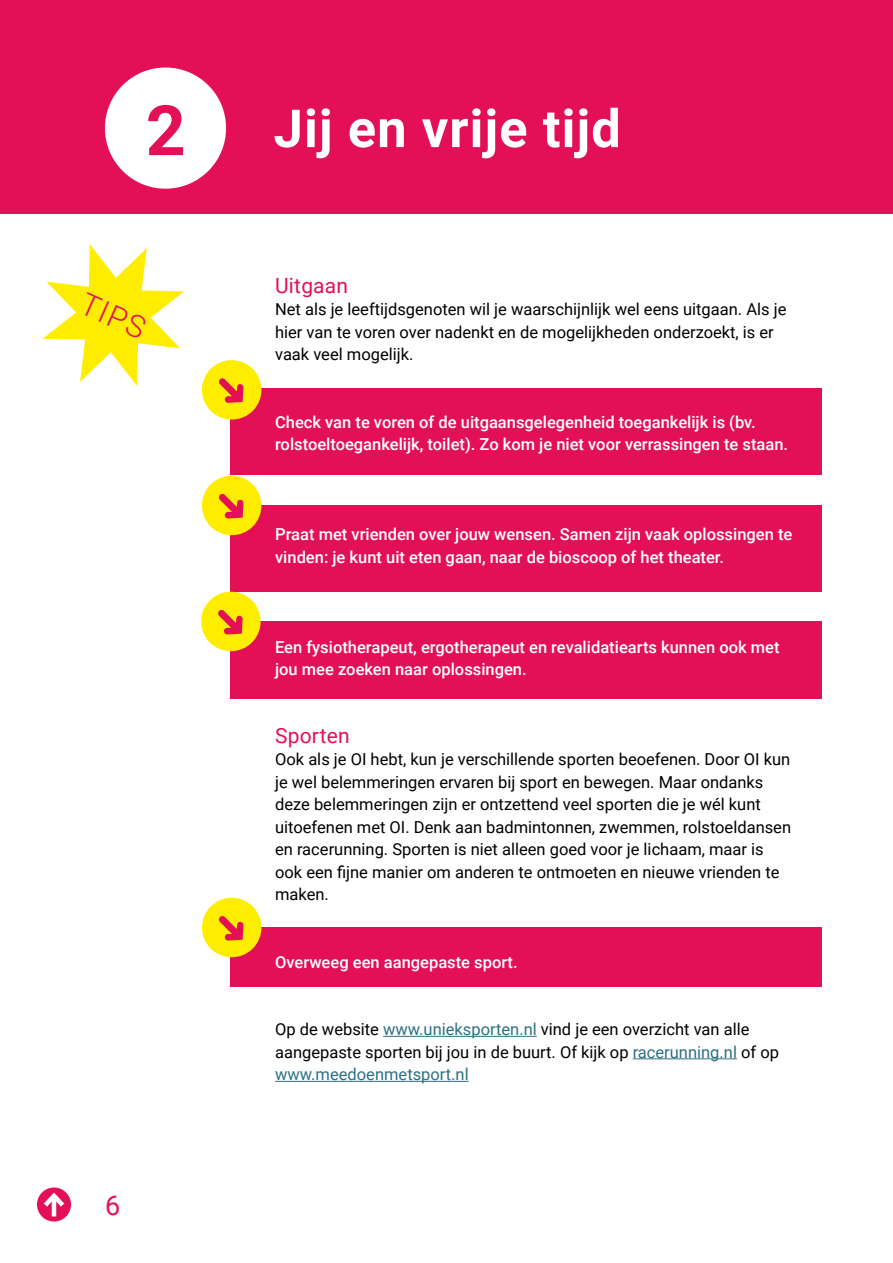
<style>
.page{position:relative;width:893px;height:1263px;background:#fff}
.page>*{position:absolute;margin:0;border:0;box-sizing:border-box;transform-origin:0 0}
.t1{font:700 69.6px "Roboto";color:#e31058}
.t2{font:700 52.5px "Roboto";letter-spacing:.02em;color:#fff}
.t3{font:300 30.75px "Roboto";color:#e31058}
.t4{font:27px "Roboto";color:#e31058}
.t5{font:21px "Roboto";letter-spacing:.01em;color:#e31058}
.t6{font:16.5px/22.5px "Roboto";color:#000}
.t7{font:500 16.5px/22.5px "Roboto";color:#fff}
.s1{color:#2e6f83}
</style>
<div class="page">
<div style="left:37px;top:1187px;width:34px;height:34px;background:#e31058;border-radius:50%"></div>
<hr style="left:52px;top:1196px;width:4px;height:20px;background:#fff">
<svg style="left:39px;top:1189px;width:30px;height:22px"></svg>
<div style="left:231px;top:927px;width:591px;height:60px;background:#e31058"></div>
<div style="left:231px;top:621px;width:591px;height:78px;background:#e31058"></div>
<div style="left:231px;top:505px;width:591px;height:87px;background:#e31058"></div>
<div style="left:231px;top:389px;width:591px;height:86px;background:#e31058"></div>
<div style="left:0;top:0;width:893px;height:213px;background:#e31058"></div>
<hr style="left:383px;top:1036px;width:154px;height:1px;background:#2e6f83">
<hr style="left:633px;top:1058px;width:104px;height:1px;background:#2e6f83">
<hr style="left:275px;top:1081px;width:194px;height:1px;background:#2e6f83">
<div style="left:105px;top:68px;width:121px;height:121px;background:#fff;border-radius:50%"></div>
<svg style="left:202px;top:360px;width:62px;height:62px"></svg>
<svg style="left:202px;top:473px;width:60px;height:65px"></svg>
<svg style="left:201px;top:589px;width:60px;height:65px"></svg>
<svg style="left:202px;top:897px;width:60px;height:63px"></svg>
<svg style="left:43px;top:244px;width:141px;height:142px"></svg>
<h1 class="t1" style="left:146px;top:82px;width:41px">2</h1>
<h2 class="t2" style="left:274px;top:92px;width:349px">Jij en vrije tijd</h2>
<h3 class="t3" style="left:91px;top:282px;width:69px;rotate:24deg">TIPS</h3>
<h3 class="t4" style="left:105px;top:1186px;width:17px">6</h3>
<p class="t5" style="left:275px;top:270px;width:75px">Uitgaan</p>
<p class="t6" style="left:275px;top:297px;width:513px">Net als je leeftijdsgenoten wil je waarschijnlijk wel eens uitgaan. Als je hier van te voren over nadenkt en de mogelijkheden onderzoekt, is er vaak veel mogelijk.</p>
<p class="t7" style="left:275px;top:410px;width:515px">Check van te voren of de uitgaansgelegenheid toegankelijk is (bv. rolstoeltoegankelijk, toilet). Zo kom je niet voor verrassingen te staan.</p>
<p class="t7" style="left:275px;top:522px;width:519px">Praat met vrienden over jouw wensen. Samen zijn vaak oplossingen te vinden: je kunt uit eten gaan, naar de bioscoop of het theater.</p>
<p class="t7" style="left:275px;top:635px;width:506px">Een fysiotherapeut, ergotherapeut en revalidatiearts kunnen ook met jou mee zoeken naar oplossingen.</p>
<p class="t5" style="left:275px;top:720px;width:76px">Sporten</p>
<p class="t6" style="left:275px;top:747px;width:518px">Ook als je OI hebt, kun je verschillende sporten beoefenen. Door OI kun je wel belemmeringen ervaren bij sport en bewegen. Maar ondanks deze belemmeringen zijn er ontzettend veel sporten die je wél kunt uitoefenen met OI. Denk aan badmintonnen, zwemmen, rolstoeldansen en racerunning. Sporten is niet alleen goed voor je lichaam, maar is ook een fijne manier om anderen te ontmoeten en nieuwe vrienden te maken.</p>
<p class="t7" style="left:275px;top:950px;width:244px">Overweeg een aangepaste sport.</p>
<p class="t6" style="left:275px;top:1017px;width:505px">Op de website <span class="s1">www.unieksporten.nl</span> vind je een overzicht van alle aangepaste sporten bij jou in de buurt. Of kijk op <span class="s1">racerunning.nl</span> of op <span class="s1">www.meedoenmetsport.nl</span></p>
</div>
